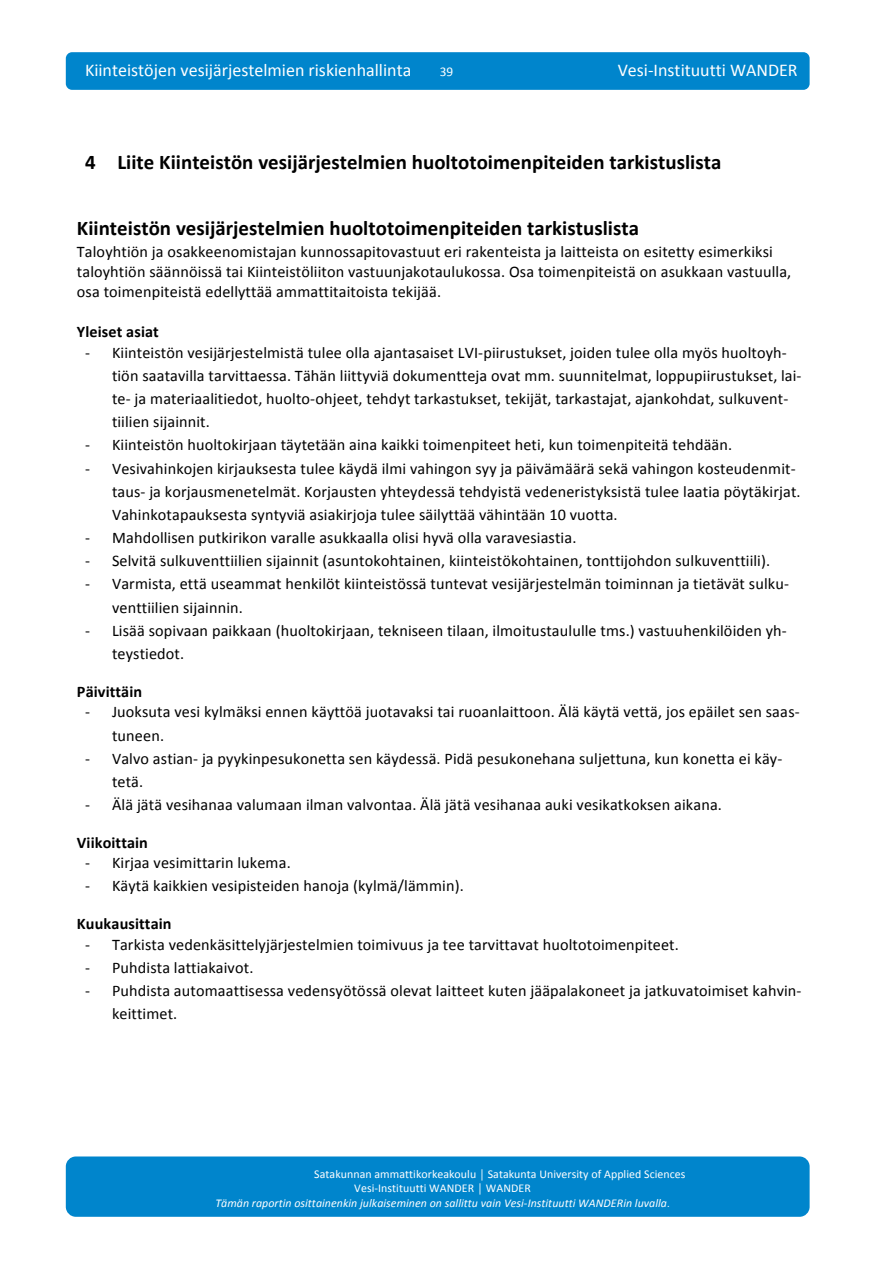
<style>
.page{position:relative;width:893px;height:1263px;background:#fff}
.page>*{position:absolute;margin:0;border:0;box-sizing:border-box;transform-origin:0 0}
.t1{font:700 20.85px "Calibri";color:#000}
.t2{font:18px "Calibri";color:#fff}
.t3{font:16.2px/23.1px "Calibri";letter-spacing:.01em;color:#000}
.t4{font:700 16.2px "Calibri";letter-spacing:.005em;color:#000}
.t5{font:13.35px "Calibri";color:#fff}
.t6{font:11.85px "Calibri";letter-spacing:.005em;color:#fff}
.t7{font:italic 11.85px "Calibri";letter-spacing:.005em;color:#fff}
.s1{font-style:normal;font-size:10.5px}
</style>
<div class="page">
<div style="left:66px;top:52px;width:743px;height:38px;background:#0085cc;border-radius:6px"></div>
<div style="left:66px;top:1156px;width:743px;height:61px;background:#0085cc;border-radius:10px"></div>
<p class="t2" style="left:85px;top:59px;width:328px">Kiinteistöjen vesijärjestelmien riskienhallinta</p>
<p class="t5" style="left:440px;top:64px;width:15px">39</p>
<p class="t2" style="left:617px;top:59px;width:181px">Vesi--‐Instituutti WANDER</p>
<p class="t1" style="left:85px;top:149px;width:638px">4 Liite Kiinteistön vesijärjestelmien huoltotoimenpiteiden tarkistuslista</p>
<p class="t1" style="left:77px;top:216px;width:563px">Kiinteistön vesijärjestelmien huoltotoimenpiteiden tarkistuslista</p>
<p class="t3" style="left:77px;top:241px;width:716px;line-height:20.1px">Taloyhtiön ja osakkeenomistajan kunnossapitovastuut eri rakenteista ja laitteista on esitetty esimerkiksi taloyhtiön säännöissä tai Kiinteistöliiton vastuunjakotaulukossa. Osa toimenpiteistä on asukkaan vastuulla, osa toimenpiteistä edellyttää ammattitaitoista tekijää.</p>
<p class="t4" style="left:77px;top:322px;width:83px">Yleiset asiat</p>
<p class="t3" style="left:85px;top:341px;width:6px">--‐</p>
<p class="t3" style="left:112px;top:341px;width:691px">Kiinteistön vesijärjestelmistä tulee olla ajantasaiset LVI--‐piirustukset, joiden tulee olla myös huoltoyh--‐ tiön saatavilla tarvittaessa. Tähän liittyviä dokumentteja ovat mm. suunnitelmat, loppupiirustukset, lai--‐ te--‐ ja materiaalitiedot, huolto--‐ohjeet, tehdyt tarkastukset, tekijät, tarkastajat, ajankohdat, sulkuvent--‐ tiilien sijainnit.</p>
<p class="t3" style="left:85px;top:433px;width:6px">--‐</p>
<p class="t3" style="left:112px;top:433px;width:621px">Kiinteistön huoltokirjaan täytetään aina kaikki toimenpiteet heti, kun toimenpiteitä tehdään.</p>
<p class="t3" style="left:85px;top:457px;width:6px">--‐</p>
<p class="t3" style="left:112px;top:457px;width:690px">Vesivahinkojen kirjauksesta tulee käydä ilmi vahingon syy ja päivämäärä sekä vahingon kosteudenmit--‐ taus--‐ ja korjausmenetelmät. Korjausten yhteydessä tehdyistä vedeneristyksistä tulee laatia pöytäkirjat.<br>Vahinkotapauksesta syntyviä asiakirjoja tulee säilyttää vähintään 10 vuotta.</p>
<p class="t3" style="left:85px;top:526px;width:6px">--‐</p>
<p class="t3" style="left:112px;top:526px;width:466px">Mahdollisen putkirikon varalle asukkaalla olisi hyvä olla varavesiastia.</p>
<p class="t3" style="left:85px;top:549px;width:6px">--‐</p>
<p class="t3" style="left:112px;top:549px;width:659px">Selvitä sulkuventtiilien sijainnit (asuntokohtainen, kiinteistökohtainen, tonttijohdon sulkuventtiili).</p>
<p class="t3" style="left:85px;top:572px;width:6px">--‐</p>
<p class="t3" style="left:112px;top:572px;width:678px">Varmista, että useammat henkilöt kiinteistössä tuntevat vesijärjestelmän toiminnan ja tietävät sulku--‐ venttiilien sijainnin.</p>
<p class="t3" style="left:85px;top:619px;width:6px">--‐</p>
<p class="t3" style="left:112px;top:619px;width:676px">Lisää sopivaan paikkaan (huoltokirjaan, tekniseen tilaan, ilmoitustaululle tms.) vastuuhenkilöiden yh--‐ teystiedot.</p>
<p class="t4" style="left:77px;top:681px;width:67px">Päivittäin</p>
<p class="t3" style="left:85px;top:700px;width:6px">--‐</p>
<p class="t3" style="left:112px;top:700px;width:689px">Juoksuta vesi kylmäksi ennen käyttöä juotavaksi tai ruoanlaittoon. Älä käytä vettä, jos epäilet sen saas--‐ tuneen.</p>
<p class="t3" style="left:85px;top:746px;width:6px">--‐</p>
<p class="t3" style="left:112px;top:746px;width:672px">Valvo astian--‐ ja pyykinpesukonetta sen käydessä. Pidä pesukonehana suljettuna, kun konetta ei käy--‐ tetä.</p>
<p class="t3" style="left:85px;top:793px;width:6px">--‐</p>
<p class="t3" style="left:112px;top:793px;width:611px">Älä jätä vesihanaa valumaan ilman valvontaa. Älä jätä vesihanaa auki vesikatkoksen aikana.</p>
<p class="t4" style="left:77px;top:832px;width:73px">Viikoittain</p>
<p class="t3" style="left:85px;top:851px;width:6px">--‐</p>
<p class="t3" style="left:112px;top:851px;width:180px">Kirjaa vesimittarin lukema.</p>
<p class="t3" style="left:85px;top:874px;width:6px">--‐</p>
<p class="t3" style="left:112px;top:874px;width:353px">Käytä kaikkien vesipisteiden hanoja (kylmä/lämmin).</p>
<p class="t4" style="left:77px;top:914px;width:96px">Kuukausittain</p>
<p class="t3" style="left:85px;top:933px;width:6px">--‐</p>
<p class="t3" style="left:112px;top:933px;width:568px">Tarkista vedenkäsittelyjärjestelmien toimivuus ja tee tarvittavat huoltotoimenpiteet.</p>
<p class="t3" style="left:85px;top:956px;width:6px">--‐</p>
<p class="t3" style="left:112px;top:956px;width:143px">Puhdista lattiakaivot.</p>
<p class="t3" style="left:85px;top:979px;width:6px">--‐</p>
<p class="t3" style="left:112px;top:979px;width:691px">Puhdista automaattisessa vedensyötössä olevat laitteet kuten jääpalakoneet ja jatkuvatoimiset kahvin--‐ keittimet.</p>
<p class="t6" style="left:314px;top:1167px;width:372px">Satakunnan ammattikorkeakoulu │ Satakunta University of Applied Sciences</p>
<p class="t6" style="left:354px;top:1181px;width:178px">Vesi--‐Instituutti WANDER │ WANDER</p>
<p class="t7" style="left:215px;top:1196px;width:456px">Tämän raportin osittainenkin julkaiseminen on sallittu vain Vesi--‐Instituutti WANDERin luvalla<span class="s1">.</span></p>
</div>
